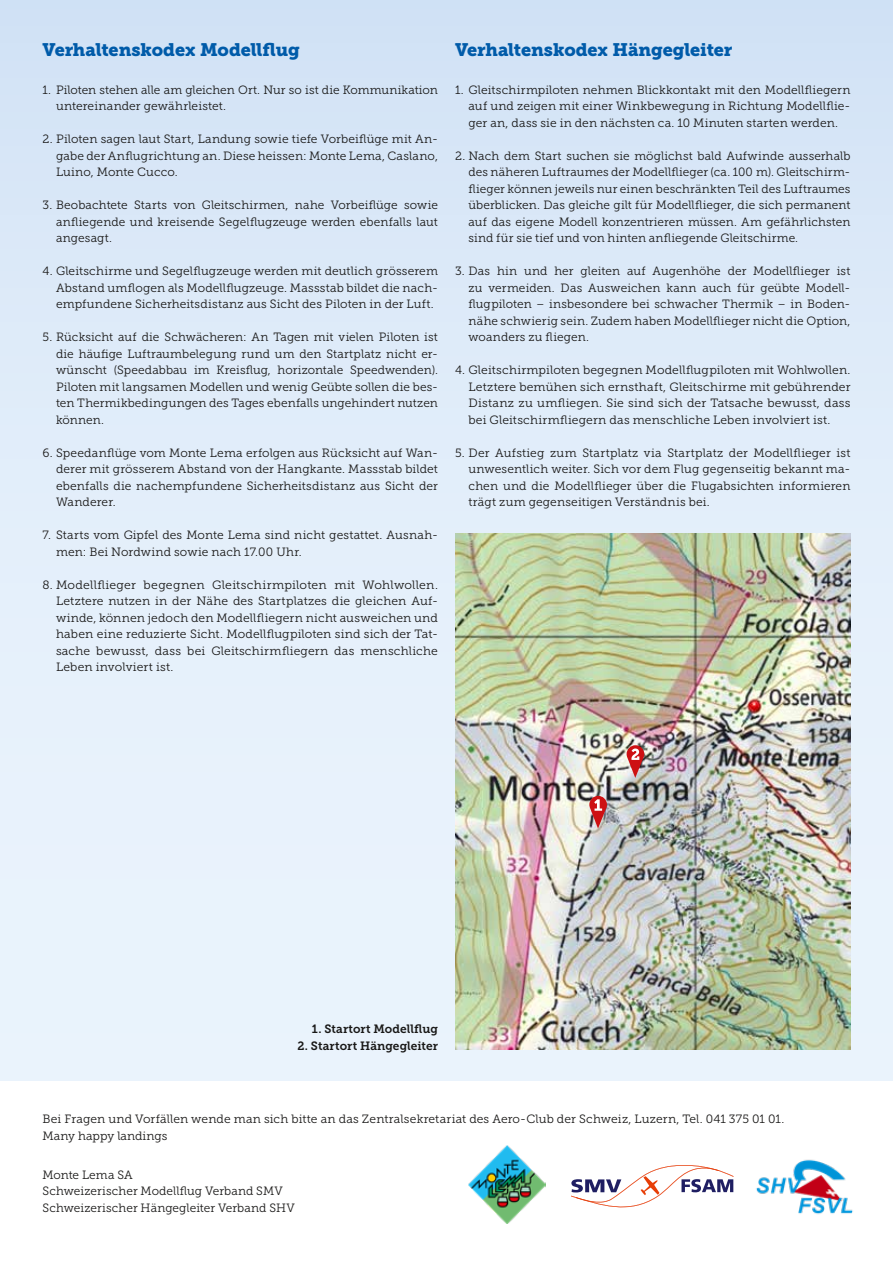
<style>
.page{position:relative;width:893px;height:1263px;background:#fff}
.page>*{position:absolute;margin:0;border:0;box-sizing:border-box;transform-origin:0 0}
.t1{font:18px "Museo Slab 900";letter-spacing:-.005em;color:#005ba9}
.t2{font:12px/16.5px "Museo Slab 300";letter-spacing:.01em;color:#181716;text-align:justify}
.t3{font:12px "Museo Slab 700";letter-spacing:.005em;color:#181716}
</style>
<div class="page">
<div style="left:0;top:0;width:893px;height:1080px;background:linear-gradient(to bottom,#d5e4f6,#eef6fd)"></div>
<svg style="left:571px;top:1165px;width:147px;height:43px"></svg>
<img style="left:718px;top:1159px;width:135px;height:55px">
<img style="left:468px;top:1146px;width:77px;height:77px">
<img style="left:455px;top:533px;width:395px;height:517px">
<svg style="left:627px;top:745px;width:17px;height:33px"></svg>
<svg style="left:589px;top:796px;width:18px;height:32px"></svg>
<h1 class="t1" style="left:43px;top:39px;width:259px">Verhaltenskodex Modellflug</h1>
<p class="t2" style="left:56px;top:81px;width:383px;text-indent:-14px">1. Piloten stehen alle am gleichen Ort. Nur so ist die Kommunikation untereinander gewährleistet.</p>
<p class="t2" style="left:56px;top:131px;width:383px;text-indent:-14px">2. Piloten sagen laut Start, Landung sowie tiefe Vorbeiflüge mit An&shy;gabe der Anflugrichtung an. Diese heissen: Monte Lema, Caslano, Luino, Monte Cucco.</p>
<p class="t2" style="left:56px;top:197px;width:383px;text-indent:-13px">3. Beobachtete Starts von Gleitschirmen, nahe Vorbeiflüge sowie anfliegende und kreisende Segelflugzeuge werden ebenfalls laut angesagt.</p>
<p class="t2" style="left:56px;top:263px;width:383px;text-indent:-13px">4. Gleitschirme und Segelflugzeuge werden mit deutlich grösserem Abstand umflogen als Modellflugzeuge. Massstab bildet die nach&shy;empfundene Sicherheitsdistanz aus Sicht des Piloten in der Luft.</p>
<p class="t2" style="left:56px;top:329px;width:383px;text-indent:-14px">5. Rücksicht auf die Schwächeren: An Tagen mit vielen Piloten ist die häufige Luftraumbelegung rund um den Startplatz nicht er&shy;wünscht (Speedabbau im Kreisflug, horizontale Speedwenden).<br>Piloten mit langsamen Modellen und wenig Geübte sollen die bes&shy;ten Thermikbedingungen des Tages ebenfalls ungehindert nutzen können.</p>
<p class="t2" style="left:56px;top:444px;width:383px;text-indent:-14px">6. Speedanflüge vom Monte Lema erfolgen aus Rücksicht auf Wan&shy;derer mit grösserem Abstand von der Hangkante. Massstab bildet ebenfalls die nachempfundene Sicherheitsdistanz aus Sicht der Wanderer.</p>
<p class="t2" style="left:56px;top:527px;width:383px;text-indent:-13px">7. Starts vom Gipfel des Monte Lema sind nicht gestattet. Ausnah&shy;men: Bei Nordwind sowie nach 17.00 Uhr.</p>
<p class="t2" style="left:56px;top:576px;width:383px;text-indent:-13px">8. Modellflieger begegnen Gleitschirmpiloten mit Wohlwollen.<br>Letztere nutzen in der Nähe des Startplatzes die gleichen Auf&shy;winde, können jedoch den Modellfliegern nicht ausweichen und haben eine reduzierte Sicht. Modellflugpiloten sind sich der Tat&shy;sache bewusst, dass bei Gleitschirmfliegern das menschliche Leben involviert ist.</p>
<h1 class="t1" style="left:455px;top:39px;width:279px">Verhaltenskodex Hängegleiter</h1>
<p class="t2" style="left:468px;top:81px;width:383px;text-indent:-13px">1. Gleitschirmpiloten nehmen Blickkontakt mit den Modellfliegern auf und zeigen mit einer Winkbewegung in Richtung Modellflie&shy;ger an, dass sie in den nächsten ca. 10 Minuten starten werden.</p>
<p class="t2" style="left:468px;top:147px;width:383px;text-indent:-14px">2. Nach dem Start suchen sie möglichst bald Aufwinde ausserhalb des näheren Luftraumes der Modellflieger (ca. 100 m). Gleitschirm&shy;flieger können jeweils nur einen beschränkten Teil des Luftraumes überblicken. Das gleiche gilt für Modellflieger, die sich permanent auf das eigene Modell konzentrieren müssen. Am gefährlichsten sind für sie tief und von hinten anfliegende Gleitschirme.</p>
<p class="t2" style="left:468px;top:263px;width:383px;text-indent:-14px">3. Das hin und her gleiten auf Augenhöhe der Modellflieger ist zu vermeiden. Das Ausweichen kann auch für geübte Modell&shy;flugpiloten – insbesondere bei schwacher Thermik – in Boden&shy;nähe schwierig sein. Zudem haben Modellflieger nicht die Option, woanders zu fliegen.</p>
<p class="t2" style="left:468px;top:362px;width:383px;text-indent:-14px">4. Gleitschirmpiloten begegnen Modellflugpiloten mit Wohlwollen.<br>Letztere bemühen sich ernsthaft, Gleitschirme mit gebührender Distanz zu umfliegen. Sie sind sich der Tatsache bewusst, dass bei Gleitschirmfliegern das menschliche Leben involviert ist.</p>
<p class="t2" style="left:468px;top:444px;width:383px;text-indent:-13px">5. Der Aufstieg zum Startplatz via Startplatz der Modellflieger ist unwesentlich weiter. Sich vor dem Flug gegenseitig bekannt ma&shy;chen und die Modellflieger über die Flugabsichten informieren trägt zum gegenseitigen Verständnis bei.</p>
<p class="t3" style="left:312px;top:1022px;width:128px">1. Startort Modellflug</p>
<p class="t3" style="left:297px;top:1039px;width:142px">2. Startort Hängegleiter</p>
<p class="t2" style="left:43px;top:1111px;width:743px">Bei Fragen und Vorfällen wende man sich bitte an das Zentralsekretariat des Aero-Club der Schweiz, Luzern, Tel. 041 375 01 01.<br>Many happy landings</p>
<p class="t2" style="left:43px;top:1167px;width:254px;text-align:left">Monte Lema SA<br>Schweizerischer Modellflug Verband SMV<br>Schweizerischer Hängegleiter Verband SHV</p>
</div>
